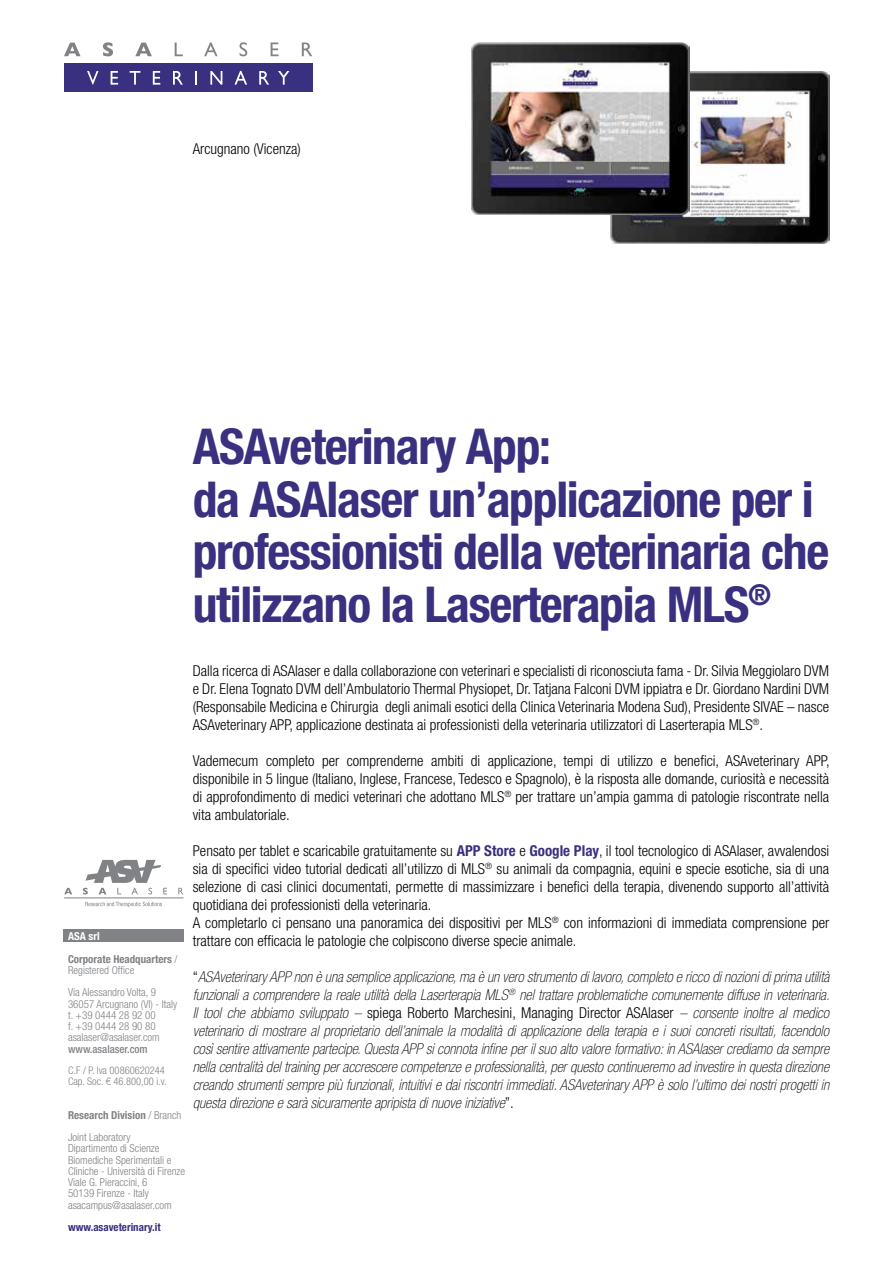
<style>
.page{position:relative;width:893px;height:1263px;background:#fff}
.page>*{position:absolute;margin:0;border:0;box-sizing:border-box;transform-origin:0 0}
.t1{font:700 condensed 49.5px/52.5px "Helvetica Neue LT Std";letter-spacing:-.025em;color:#39307f}
.t2{font:300 condensed 15px/18px "Helvetica Neue LT Std";color:#000;text-align:justify}
.t3{font:italic 100 condensed 15px/18px "Helvetica Neue LT Std";color:#000;text-align:justify}
.t4{font:300 condensed 10.95px/11.2px "Helvetica Neue LT Std";color:#808285}
.t5{font:700 condensed 10.95px/22.5px "Helvetica Neue LT Std";color:#808285}
.t6{font:700 condensed 10.95px "Helvetica Neue LT Std";color:#39307f}
.t7{font:500 condensed 10.95px "Helvetica Neue LT Std";color:#808285}
.t8{font:300 condensed 10.5px/11.2px "Helvetica Neue LT Std";color:#808285}
.s1{color:#fff}
.s2{font-weight:300}
.s3{font-stretch:normal}
.s4{font-weight:700}
.s5{font-weight:700;color:#39307f}
.s6{font-weight:300;font-style:normal}
</style>
<div class="page">
<img style="left:611px;top:72px;width:218px;height:172px">
<img style="left:472px;top:42px;width:217px;height:172px">
<div style="left:64px;top:929px;width:120px;height:13px;background:#808285"></div>
<svg style="left:64px;top:42px;width:248px;height:14px"></svg>
<div style="left:64px;top:64px;width:249px;height:28px;background:#39307f"></div>
<svg style="left:87px;top:71px;width:12px;height:14px"></svg>
<svg style="left:111px;top:71px;width:7px;height:14px"></svg>
<svg style="left:130px;top:71px;width:10px;height:14px"></svg>
<svg style="left:153px;top:71px;width:7px;height:14px"></svg>
<svg style="left:173px;top:71px;width:10px;height:14px"></svg>
<svg style="left:195px;top:71px;width:2px;height:14px"></svg>
<svg style="left:210px;top:71px;width:12px;height:14px"></svg>
<svg style="left:234px;top:71px;width:13px;height:14px"></svg>
<svg style="left:259px;top:71px;width:10px;height:14px"></svg>
<svg style="left:278px;top:71px;width:11px;height:14px"></svg>
<svg style="left:85px;top:902px;width:77px;height:5px"></svg>
<svg style="left:64px;top:860px;width:119px;height:34px"></svg>
<hr style="left:64px;top:898px;width:120px;height:1px;background:#808285">
<p class="t2" style="left:193px;top:140px;width:109px">Arcugnano (Vicenza)</p>
<p class="t5" style="left:68px;top:925px;width:111px"><span class="s1">ASA srl<br></span>Corporate Headquarters <span class="s2">/</span></p>
<p class="t4" style="left:68px;top:959px;width:89px;line-height:22.5px">Registered Office<br>Via Alessandro Volta, 9</p>
<p class="t4" style="left:68px;top:998px;width:111px">36057 Arcugnano (VI) - Italy t. +39 0444 28 92 00<br>f. +39 0444 28 90 80 asalaser@asalaser.com</p>
<p class="t7" style="left:68px;top:1042px;width:81px">www.asalaser.com</p>
<p class="t8" style="left:68px;top:1064px;width:100px">C.F / P. Iva 00860620244<br>Cap. Soc. <span class="s3">€</span> 46.800,00 i.v.</p>
<p class="t4" style="left:68px;top:1103px;width:115px;line-height:22.5px"><span class="s4">Research Division</span> / Branch<br>Joint Laboratory</p>
<p class="t4" style="left:68px;top:1143px;width:119px">Dipartimento di Scienze<br>Biomediche Sperimentali e<br>Cliniche - Università di Firenze<br>Viale G. Pieraccini, 6<br>50139 Firenze - Italy asacampus@asalaser.com</p>
<p class="t6" style="left:68px;top:1220px;width:94px">www.asaveterinary.it</p>
<h1 class="t1" style="left:193px;top:420px;width:638px">ASAveterinary App:<br>da ASAlaser un’applicazione per i professionisti della veterinaria che utilizzano la Laserterapia MLS<sup>®</sup></h1>
<p class="t2" style="left:193px;top:661px;width:638px">Dalla ricerca di ASAlaser e dalla collaborazione con veterinari e specialisti di riconosciuta fama - Dr. Silvia Meggiolaro DVM e Dr. Elena Tognato DVM dell’Ambulatorio Thermal Physiopet, Dr. Tatjana Falconi DVM ippiatra e Dr. Giordano Nardini DVM (Responsabile Medicina e Chirurgia degli animali esotici della Clinica Veterinaria Modena Sud), Presidente SIVAE – nasce ASAveterinary APP, applicazione destinata ai professionisti della veterinaria utilizzatori di Laserterapia MLS<sup>®</sup>.</p>
<p class="t2" style="left:193px;top:751px;width:638px">Vademecum completo per comprenderne ambiti di applicazione, tempi di utilizzo e benefici, ASAveterinary APP, disponibile in 5 lingue (Italiano, Inglese, Francese, Tedesco e Spagnolo), è la risposta alle domande, curiosità e necessità di approfondimento di medici veterinari che adottano MLS<sup>®</sup> per trattare un’ampia gamma di patologie riscontrate nella vita ambulatoriale.</p>
<p class="t2" style="left:193px;top:841px;width:638px;text-align:left">Pensato per tablet e scaricabile gratuitamente su <span class="s5">APP Store</span> e <span class="s5">Google Play</span>, il tool tecnologico di ASAlaser, avvalendosi sia di specifici video tutorial dedicati all’utilizzo di MLS<sup>®</sup> su animali da compagnia, equini e specie esotiche, sia di una selezione di casi clinici documentati, permette di massimizzare i benefici della terapia, divenendo supporto all’attività quotidiana dei professionisti della veterinaria.<br>A completarlo ci pensano una panoramica dei dispositivi per MLS<sup>®</sup> con informazioni di immediata comprensione per trattare con efficacia le patologie che colpiscono diverse specie animale.</p>
<p class="t3" style="left:193px;top:968px;width:638px"><span class="s6">“</span>ASAveterinary APP non è una semplice applicazione, ma è un vero strumento di lavoro, completo e ricco di nozioni di prima utilità funzionali a comprendere la reale utilità della Laserterapia MLS<sup>®</sup> nel trattare problematiche comunemente diffuse in veterinaria.<br>Il tool che abbiamo sviluppato – <span class="s6">spiega Roberto Marchesini, Managing Director ASAlaser</span> – consente inoltre al medico veterinario di mostrare al proprietario dell’animale la modalità di applicazione della terapia e i suoi concreti risultati, facendolo così sentire attivamente partecipe. Questa APP si connota infine per il suo alto valore formativo: in ASAlaser crediamo da sempre nella centralità del training per accrescere competenze e professionalità, per questo continueremo ad investire in questa direzione creando strumenti sempre più funzionali, intuitivi e dai riscontri immediati. ASAveterinary APP è solo l’ultimo dei nostri progetti in questa direzione e sarà sicuramente apripista di nuove iniziative<span class="s6">”.</span></p>
</div>
